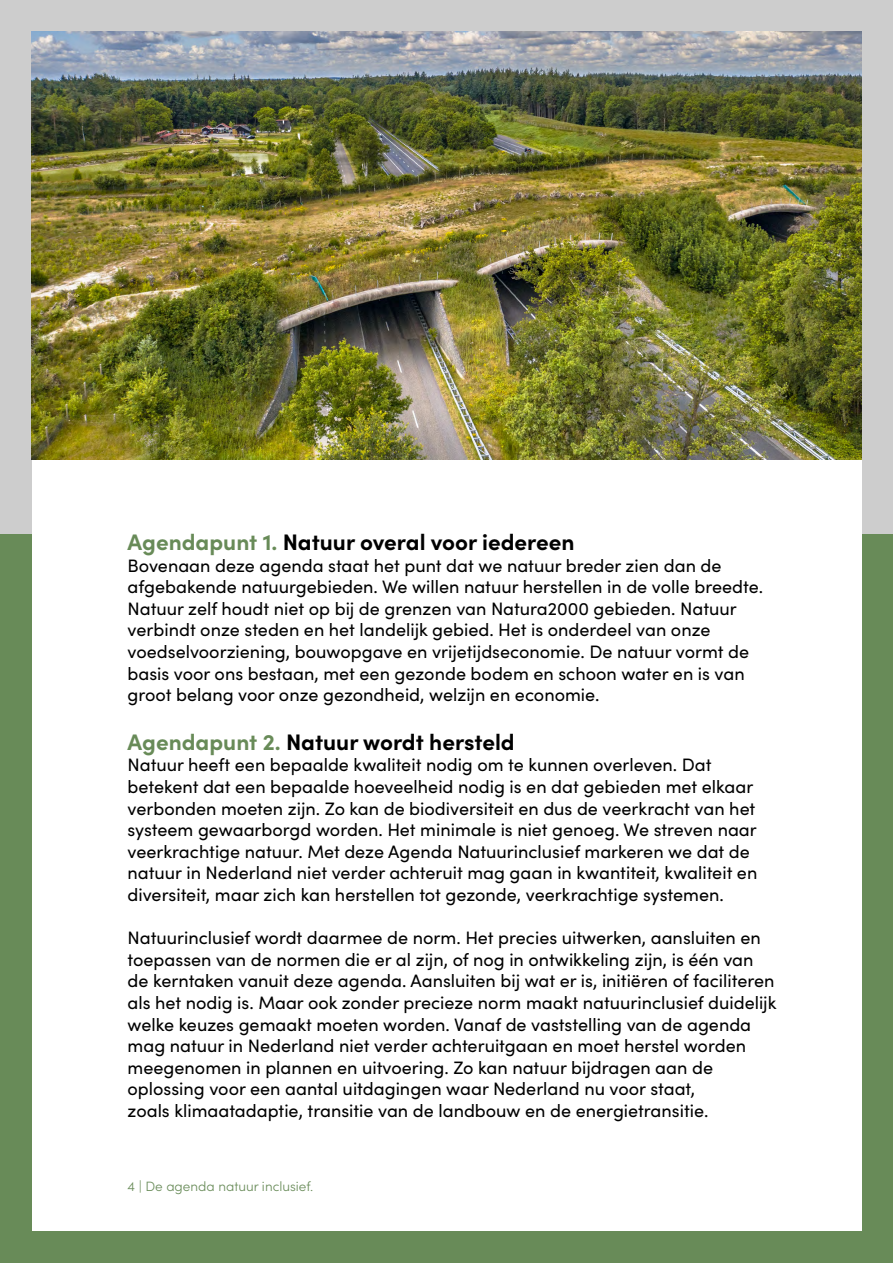
<style>
.page{position:relative;width:893px;height:1263px;background:#fff}
.page>*{position:absolute;margin:0;border:0;box-sizing:border-box;transform-origin:0 0}
.t1{font:700 22.5px "Sofia Pro";color:#000}
.t2{font:18px/21.6px "Sofia Pro";color:#000}
.t3{font:300 13.5px "Sofia Pro";color:#688b58}
.s1{color:#688b58}
</style>
<div class="page">
<div style="left:0;top:0;width:893px;height:638px;background:#cdcdcd"></div>
<div style="left:0;top:534px;width:893px;height:729px;background:#688b58"></div>
<div style="left:32px;top:32px;width:829px;height:1199px;background:#fff"></div>
<img style="left:32px;top:32px;width:829px;height:427px">
<p class="t1" style="left:128px;top:525px;width:449px"><span class="s1">Agendapunt 1.</span> Natuur overal voor iedereen</p>
<p class="t2" style="left:128px;top:553px;width:637px">Bovenaan deze agenda staat het punt dat we natuur breder zien dan de afgebakende natuurgebieden. We willen natuur herstellen in de volle breedte.<br>Natuur zelf houdt niet op bij de grenzen van Natura2000 gebieden. Natuur verbindt onze steden en het landelijk gebied. Het is onderdeel van onze voedselvoorziening, bouwopgave en vrijetijdseconomie. De natuur vormt de basis voor ons bestaan, met een gezonde bodem en schoon water en is van groot belang voor onze gezondheid, welzijn en economie.</p>
<p class="t1" style="left:128px;top:724px;width:389px"><span class="s1">Agendapunt 2.</span> Natuur wordt hersteld</p>
<p class="t2" style="left:128px;top:753px;width:631px">Natuur heeft een bepaalde kwaliteit nodig om te kunnen overleven. Dat betekent dat een bepaalde hoeveelheid nodig is en dat gebieden met elkaar verbonden moeten zijn. Zo kan de biodiversiteit en dus de veerkracht van het systeem gewaarborgd worden. Het minimale is niet genoeg. We streven naar veerkrachtige natuur. Met deze Agenda Natuurinclusief markeren we dat de natuur in Nederland niet verder achteruit mag gaan in kwantiteit, kwaliteit en diversiteit, maar zich kan herstellen tot gezonde, veerkrachtige systemen.</p>
<p class="t2" style="left:128px;top:926px;width:650px">Natuurinclusief wordt daarmee de norm. Het precies uitwerken, aansluiten en toepassen van de normen die er al zijn, of nog in ontwikkeling zijn, is één van de kerntaken vanuit deze agenda. Aansluiten bij wat er is, initiëren of faciliteren als het nodig is. Maar ook zonder precieze norm maakt natuurinclusief duidelijk welke keuzes gemaakt moeten worden. Vanaf de vaststelling van de agenda mag natuur in Nederland niet verder achteruitgaan en moet herstel worden meegenomen in plannen en uitvoering. Zo kan natuur bijdragen aan de oplossing voor een aantal uitdagingen waar Nederland nu voor staat,<br>zoals klimaatadaptie, transitie van de landbouw en de energietransitie.</p>
<p class="t3" style="left:128px;top:1176px;width:187px">4 | De agenda natuur inclusief.</p>
</div>
